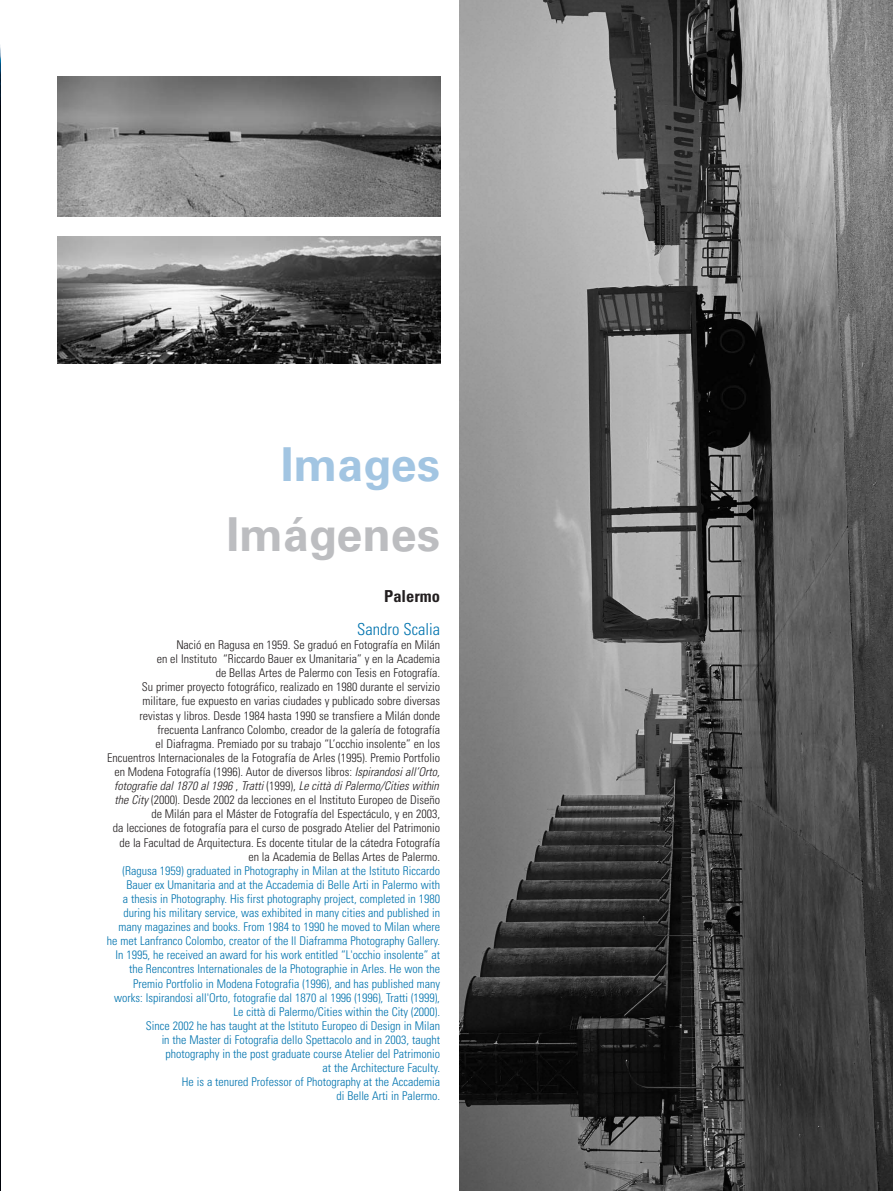
<style>
.page{position:relative;width:893px;height:1191px;background:#fff}
.page>*{position:absolute;margin:0;border:0;box-sizing:border-box;transform-origin:0 0}
.t1{font:700 46.5px "Univers";color:#bcbdc0}
.t2{font:700 46.5px "Univers";color:#a2c5e2}
.t3{font:300 condensed 16.5px "Univers";color:#0073ae}
.t4{font:700 condensed 16.5px "Univers";color:#231f20}
.t5{font:300 condensed 12px/14.1px "Univers";color:#0073ae;text-align:right}
.t6{font:300 condensed 12px/14.1px "Univers";color:#231f20;text-align:right}
.s1{font-style:italic}
</style>
<div class="page">
<img style="left:0;top:45px;width:1px;height:1146px">
<img style="left:57px;top:77px;width:383px;height:140px">
<img style="left:459px;top:0;width:434px;height:1191px">
<img style="left:58px;top:236px;width:382px;height:128px">
<h1 class="t2" style="left:281px;top:447px;width:161px">Images</h1>
<h1 class="t1" style="left:226px;top:518px;width:215px">Imágenes</h1>
<h2 class="t4" style="left:384px;top:590px;width:57px">Palermo</h2>
<h2 class="t3" style="left:357px;top:623px;width:84px">Sandro Scalia</h2>
<p class="t6" style="left:107px;top:639px;width:334px">Nació en Ragusa en 1959. Se graduó en Fotografía en Milán<br>en el Instituto “Riccardo Bauer ex Umanitaria” y en la Academia<br>de Bellas Artes de Palermo con Tesis en Fotografía.<br>Su primer proyecto fotográfico, realizado en 1980 durante el servizio militare, fue expuesto en varias ciudades y publicado sobre diversas revistas y libros. Desde 1984 hasta 1990 se transfiere a Milán donde frecuenta Lanfranco Colombo, creador de la galería de fotografía<br>el Diafragma. Premiado por su trabajo “L’occhio insolente” en los Encuentros Internacionales de la Fotografía de Arles (1995). Premio Portfolio en Modena Fotografía (1996). Autor de diversos libros: <span class="s1">Ispirandosi all’Orto, fotografie dal 1870 al 1996</span> , <span class="s1">Tratti</span> (1999), <span class="s1">Le città di Palermo/Cities within the City</span> (2000). Desde 2002 da lecciones en el Instituto Europeo de Diseño de Milán para el Máster de Fotografía del Espectáculo, y en 2003,<br>da lecciones de fotografía para el curso de posgrado Atelier del Patrimonio de la Facultad de Arquitectura. Es docente titular de la cátedra Fotografía en la Academia de Bellas Artes de Palermo.</p>
<p class="t5" style="left:107px;top:864px;width:335px">(Ragusa 1959) graduated in Photography in Milan at the Istituto Riccardo Bauer ex Umanitaria and at the Accademia di Belle Arti in Palermo with<br>a thesis in Photography. His first photography project, completed in 1980 during his military service, was exhibited in many cities and published in many magazines and books. From 1984 to 1990 he moved to Milan where he met Lanfranco Colombo, creator of the Il Diaframma Photography Gallery.<br>In 1995, he received an award for his work entitled “L'occhio insolente” at the Rencontres Internationales de la Photographie in Arles. He won the Premio Portfolio in Modena Fotografia (1996), and has published many works: Ispirandosi all'Orto, fotografie dal 1870 al 1996 (1996), Tratti (1999), Le città di Palermo/Cities within the City (2000).<br>Since 2002 he has taught at the Istituto Europeo di Design in Milan<br>in the Master di Fotografia dello Spettacolo and in 2003, taught photography in the post graduate course Atelier del Patrimonio<br>at the Architecture Faculty.<br>He is a tenured Professor of Photography at the Accademia<br>di Belle Arti in Palermo.</p>
</div>
